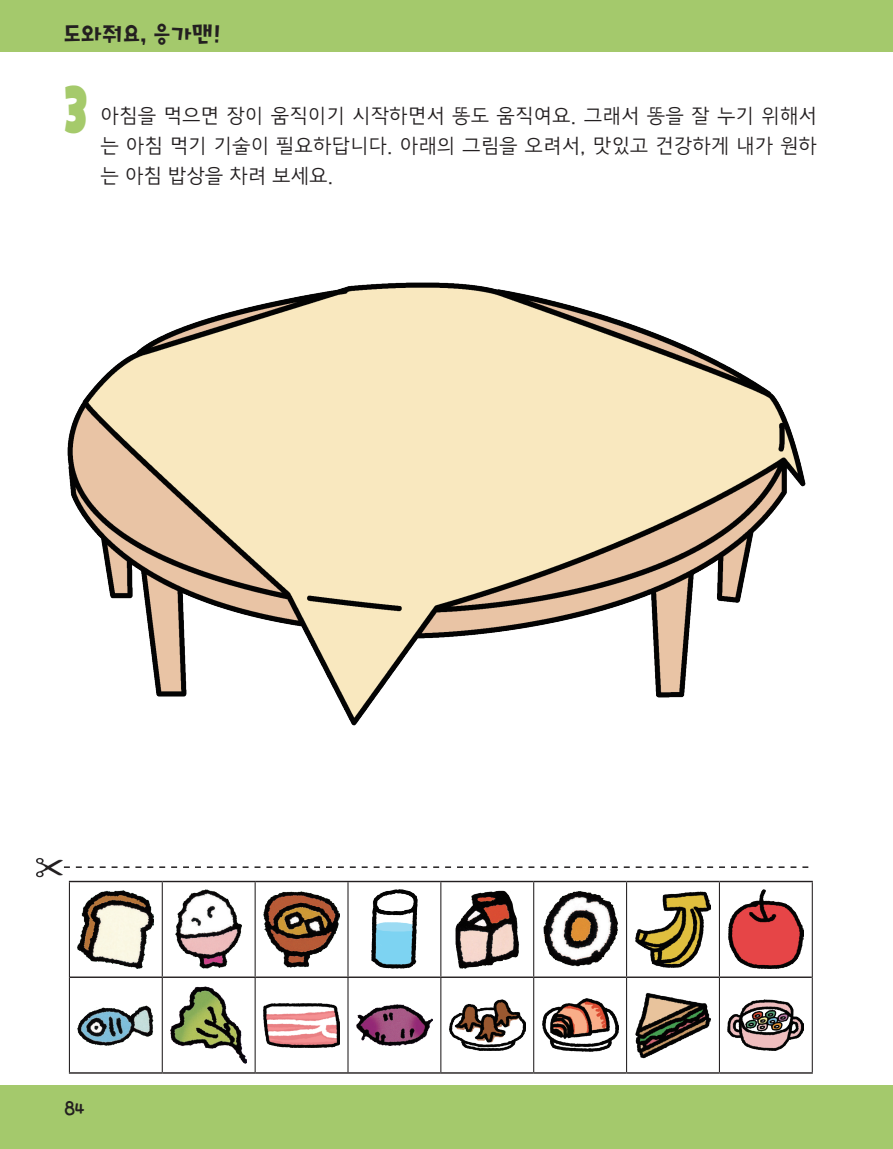
<style>
.page{position:relative;width:893px;height:1149px;background:#fff}
.page>*{position:absolute;margin:0;border:0;box-sizing:border-box;transform-origin:0 0}
.t1{font:72px "TT Manwhagage B";color:#a5ca6b;scale:.67 1}
.t2{font:22.5px "TT Manwhagage L";color:#231f20}
.t3{font:21px "HU Hi 14";color:#231f20}
.t4{font:19.5px/30px "Heumm Nemogothic 142";color:#231f20;text-align:justify}
</style>
<div class="page">
<div style="left:0;top:1084px;width:893px;height:64px;background:#a4c96c"></div>
<div style="left:0;top:0;width:893px;height:51px;background:#a4c96c"></div>
<img style="left:67px;top:282px;width:739px;height:444px">
<hr style="left:69px;top:880px;width:93px;height:1px;background:#231f20">
<hr style="left:162px;top:880px;width:93px;height:1px;background:#231f20">
<hr style="left:255px;top:880px;width:93px;height:1px;background:#231f20">
<hr style="left:348px;top:880px;width:93px;height:1px;background:#231f20">
<hr style="left:441px;top:880px;width:93px;height:1px;background:#231f20">
<hr style="left:534px;top:880px;width:93px;height:1px;background:#231f20">
<hr style="left:627px;top:880px;width:92px;height:1px;background:#231f20">
<hr style="left:719px;top:880px;width:94px;height:1px;background:#231f20">
<hr style="left:70px;top:976px;width:92px;height:1px;background:#231f20">
<hr style="left:162px;top:976px;width:93px;height:1px;background:#231f20">
<hr style="left:255px;top:976px;width:93px;height:1px;background:#231f20">
<hr style="left:348px;top:976px;width:93px;height:1px;background:#231f20">
<hr style="left:441px;top:976px;width:93px;height:1px;background:#231f20">
<hr style="left:534px;top:976px;width:93px;height:1px;background:#231f20">
<hr style="left:627px;top:976px;width:92px;height:1px;background:#231f20">
<hr style="left:719px;top:976px;width:93px;height:1px;background:#231f20">
<hr style="left:69px;top:1071px;width:93px;height:2px;background:#231f20">
<hr style="left:162px;top:1071px;width:93px;height:2px;background:#231f20">
<hr style="left:255px;top:1071px;width:93px;height:2px;background:#231f20">
<hr style="left:348px;top:1071px;width:93px;height:2px;background:#231f20">
<hr style="left:441px;top:1071px;width:93px;height:2px;background:#231f20">
<hr style="left:534px;top:1071px;width:93px;height:2px;background:#231f20">
<hr style="left:627px;top:1071px;width:92px;height:2px;background:#231f20">
<hr style="left:719px;top:1071px;width:94px;height:2px;background:#231f20">
<hr style="left:69px;top:881px;width:1px;height:95px;background:#231f20">
<hr style="left:162px;top:881px;width:1px;height:95px;background:#231f20">
<hr style="left:255px;top:881px;width:1px;height:95px;background:#231f20">
<hr style="left:347px;top:881px;width:2px;height:95px;background:#231f20">
<hr style="left:440px;top:881px;width:1px;height:95px;background:#231f20">
<hr style="left:533px;top:881px;width:1px;height:95px;background:#231f20">
<hr style="left:626px;top:881px;width:1px;height:95px;background:#231f20">
<hr style="left:719px;top:881px;width:1px;height:95px;background:#231f20">
<hr style="left:812px;top:881px;width:1px;height:95px;background:#231f20">
<hr style="left:69px;top:976px;width:1px;height:95px;background:#231f20">
<hr style="left:162px;top:977px;width:1px;height:94px;background:#231f20">
<hr style="left:255px;top:977px;width:1px;height:94px;background:#231f20">
<hr style="left:347px;top:977px;width:2px;height:94px;background:#231f20">
<hr style="left:440px;top:977px;width:1px;height:94px;background:#231f20">
<hr style="left:533px;top:977px;width:1px;height:94px;background:#231f20">
<hr style="left:626px;top:977px;width:1px;height:94px;background:#231f20">
<hr style="left:719px;top:977px;width:1px;height:94px;background:#231f20">
<hr style="left:812px;top:976px;width:1px;height:95px;background:#231f20">
<img style="left:78px;top:890px;width:76px;height:78px">
<img style="left:176px;top:889px;width:66px;height:79px">
<img style="left:264px;top:891px;width:75px;height:76px">
<img style="left:371px;top:889px;width:47px;height:79px">
<img style="left:455px;top:890px;width:65px;height:78px">
<img style="left:543px;top:891px;width:75px;height:75px">
<img style="left:635px;top:891px;width:76px;height:75px">
<img style="left:729px;top:889px;width:74px;height:79px">
<img style="left:78px;top:1005px;width:76px;height:39px">
<img style="left:171px;top:986px;width:76px;height:77px">
<img style="left:264px;top:1003px;width:75px;height:43px">
<img style="left:356px;top:1004px;width:76px;height:41px">
<img style="left:449px;top:999px;width:76px;height:51px">
<img style="left:542px;top:998px;width:76px;height:53px">
<img style="left:635px;top:993px;width:76px;height:66px">
<img style="left:728px;top:999px;width:76px;height:51px">
<img style="left:36px;top:857px;width:27px;height:21px">
<svg style="left:64px;top:866px;width:744px;height:1px"></svg>
<p class="t2" style="left:64px;top:23px;width:159px">도와줘요, 응가맨!</p>
<h1 class="t1" style="left:64px;top:74px;width:38px">3</h1>
<p class="t4" style="left:101px;top:102px;width:718px">아침을 먹으면 장이 움직이기 시작하면서 똥도 움직여요. 그래서 똥을 잘 누기 위해서 는 아침 먹기 기술이 필요하답니다. 아래의 그림을 오려서, 맛있고 건강하게 내가 원하 는 아침 밥상을 차려 보세요.</p>
<p class="t3" style="left:64px;top:1097px;width:22px">84</p>
</div>
